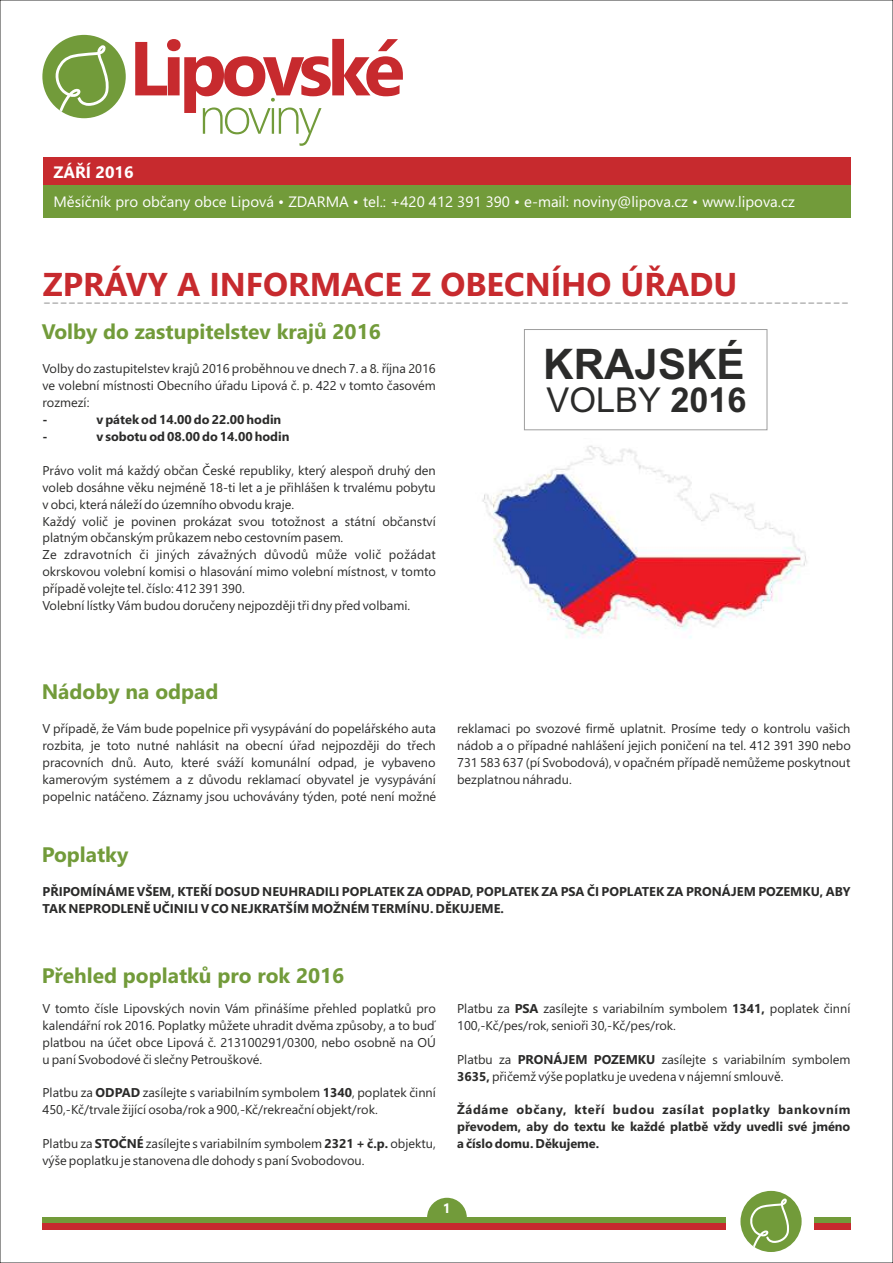
<style>
.page{position:relative;width:893px;height:1263px;background:#fff}
.page>*{position:absolute;margin:0;border:0;box-sizing:border-box;transform-origin:0 0}
.t1{font:700 76.35px "Segoe UI";letter-spacing:-.07em;color:#c72a2e}
.t2{font:300 51.3px "Segoe UI";letter-spacing:-.07em;color:#729b3a}
.t3{font:700 42.15px "Arial";color:#2b2b2a}
.t4{font:34.35px "Arial";color:#2b2b2a}
.t5{font:700 33px "Segoe UI";color:#c72a2e}
.t6{font:21px "Segoe UI";color:#aeaeae}
.t7{font:700 21px "Segoe UI";color:#729b3a}
.t8{font:700 16.5px "Segoe UI";color:#fff}
.t9{font:15px "Segoe UI";color:#fff}
.t10{font:700 13.5px "Segoe UI";color:#fff}
.t11{font:12.75px/17px "Segoe UI";color:#2b2b2a}
.t12{font:700 12.75px/17px "Segoe UI";color:#2b2b2a;text-align:justify}
.s1{font-weight:700}
</style>
<div class="page">
<div style="left:43px;top:157px;width:807px;height:28px;background:#c72a2e"></div>
<div style="left:43px;top:185px;width:807px;height:33px;background:#729b3a"></div>
<svg style="left:427px;top:1198px;width:40px;height:19px"></svg>
<div style="left:43px;top:1217px;width:683px;height:6px;background:#729b3a"></div>
<div style="left:42px;top:35px;width:84px;height:83px;background:#729b3a;border-radius:50%"></div>
<svg style="left:55px;top:45px;width:54px;height:67px"></svg>
<div style="left:43px;top:1223px;width:683px;height:7px;background:#c72a2e"></div>
<div style="left:740px;top:1191px;width:62px;height:61px;background:#729b3a;border-radius:50%"></div>
<svg style="left:750px;top:1198px;width:39px;height:49px"></svg>
<div style="left:814px;top:1217px;width:36px;height:6px;background:#729b3a"></div>
<div style="left:814px;top:1223px;width:36px;height:7px;background:#c72a2e"></div>
<img style="left:482px;top:445px;width:325px;height:193px">
<div style="left:524px;top:329px;width:243px;height:101px;border:1px solid #9e9e9e"></div>
<h1 class="t1" style="left:129px;top:40px;width:277px">Lipovské</h1>
<h2 class="t2" style="left:199px;top:96px;width:125px">noviny</h2>
<p class="t8" style="left:53px;top:166px;width:82px">ZÁŘÍ 2016</p>
<p class="t9" style="left:53px;top:196px;width:743px">Měsíčník pro občany obce Lipová • ZDARMA • tel.: +420 412 391 390 • e-mail: noviny@lipova.cz • www.lipova.cz</p>
<h3 class="t5" style="left:43px;top:272px;width:696px">ZPRÁVY A INFORMACE Z OBECNÍHO ÚŘADU</h3>
<h3 class="t6" style="left:43px;top:294px;width:808px">------------------------------------------------------------------------------------------------</h3>
<h3 class="t7" style="left:42px;top:324px;width:341px">Volby do zastupitelstev krajů 2016</h3>
<p class="t11" style="left:43px;top:361px;width:395px;text-align:justify">Volby do zastupitelstev krajů 2016 proběhnou ve dnech 7. a 8. října 2016 ve volební místnosti Obecního úřadu Lipová č. p. 422 v tomto časovém rozmezí:</p>
<p class="t12" style="left:43px;top:412px;width:7px">-</p>
<p class="t12" style="left:97px;top:412px;width:186px">v pátek od 14.00 do 22.00 hodin</p>
<p class="t12" style="left:43px;top:429px;width:7px">-</p>
<p class="t12" style="left:97px;top:429px;width:194px">v sobotu od 08.00 do 14.00 hodin</p>
<p class="t11" style="left:42px;top:463px;width:395px">Právo volit má každý občan České republiky, který alespoň druhý den voleb dosáhne věku nejméně 18-ti let a je přihlášen k trvalému pobytu v obci, která náleží do územního obvodu kraje.<br>Každý volič je povinen prokázat svou totožnost a státní občanství platným občanským průkazem nebo cestovním pasem.<br>Ze zdravotních či jiných závažných důvodů může volič požádat okrskovou volební komisi o hlasování mimo volební místnost, v tomto případě volejte tel. číslo: 412 391 390.<br>Volební lístky Vám budou doručeny nejpozději tři dny před volbami.</p>
<h3 class="t3" style="left:543px;top:349px;width:203px">KRAJSKÉ</h3>
<h3 class="t4" style="left:546px;top:387px;width:202px">VOLBY <span class="s1">2016</span></h3>
<h3 class="t7" style="left:42px;top:684px;width:178px">Nádoby na odpad</h3>
<p class="t11" style="left:43px;top:721px;width:395px;text-align:justify">V případě, že Vám bude popelnice při vysypávání do popelářského auta rozbita, je toto nutné nahlásit na obecní úřad nejpozději do třech pracovních dnů. Auto, které sváží komunální odpad, je vybaveno kamerovým systémem a z důvodu reklamací obyvatel je vysypávání popelnic natáčeno. Záznamy jsou uchovávány týden, poté není možné</p>
<p class="t11" style="left:457px;top:721px;width:395px;text-align:justify">reklamaci po svozové firmě uplatnit. Prosíme tedy o kontrolu vašich nádob a o případné nahlášení jejich poničení na tel. 412 391 390 nebo 731 583 637 (pí Svobodová), v opačném případě nemůžeme poskytnout bezplatnou náhradu.</p>
<h3 class="t7" style="left:42px;top:847px;width:88px">Poplatky</h3>
<p class="t12" style="left:43px;top:884px;width:809px">PŘIPOMÍNÁME VŠEM, KTEŘÍ DOSUD NEUHRADILI POPLATEK ZA ODPAD, POPLATEK ZA PSA ČI POPLATEK ZA PRONÁJEM POZEMKU, ABY<br>TAK NEPRODLENĚ UČINILI V CO NEJKRATŠÍM MOŽNÉM TERMÍNU. DĚKUJEME.</p>
<h3 class="t7" style="left:42px;top:968px;width:304px">Přehled poplatků pro rok 2016</h3>
<p class="t11" style="left:43px;top:1001px;width:395px;text-align:justify">V tomto čísle Lipovských novin Vám přinášíme přehled poplatků pro kalendářní rok 2016. Poplatky můžete uhradit dvěma způsoby, a to buď platbou na účet obce Lipová č. 213100291/0300, nebo osobně na OÚ u paní Svobodové či slečny Petrouškové.</p>
<p class="t11" style="left:43px;top:1086px;width:395px">Platbu za <span class="s1">ODPAD</span> zasílejte s variabilním symbolem <span class="s1">1340</span>, poplatek činní<br>450,-Kč/trvale žijící osoba/rok a 900,-Kč/rekreační objekt/rok.</p>
<p class="t11" style="left:43px;top:1136px;width:395px">Platbu za <span class="s1">STOČNÉ</span> zasílejte s variabilním symbolem <span class="s1">2321 + č.p.</span> objektu, výše poplatku je stanovena dle dohody s paní Svobodovou.</p>
<p class="t11" style="left:457px;top:1001px;width:395px">Platbu za <span class="s1">PSA</span> zasílejte s variabilním symbolem <span class="s1">1341,</span> poplatek činní<br>100,-Kč/pes/rok, senioři 30,-Kč/pes/rok.</p>
<p class="t11" style="left:457px;top:1052px;width:395px">Platbu za <span class="s1">PRONÁJEM POZEMKU</span> zasílejte s variabilním symbolem<br><span class="s1">3635,</span> přičemž výše poplatku je uvedena v nájemní smlouvě.</p>
<p class="t12" style="left:457px;top:1103px;width:395px">Žádáme občany, kteří budou zasílat poplatky bankovním převodem, aby do textu ke každé platbě vždy uvedli své jméno a číslo domu. Děkujeme.</p>
<p class="t10" style="left:443px;top:1203px;width:9px">1</p>
</div>
